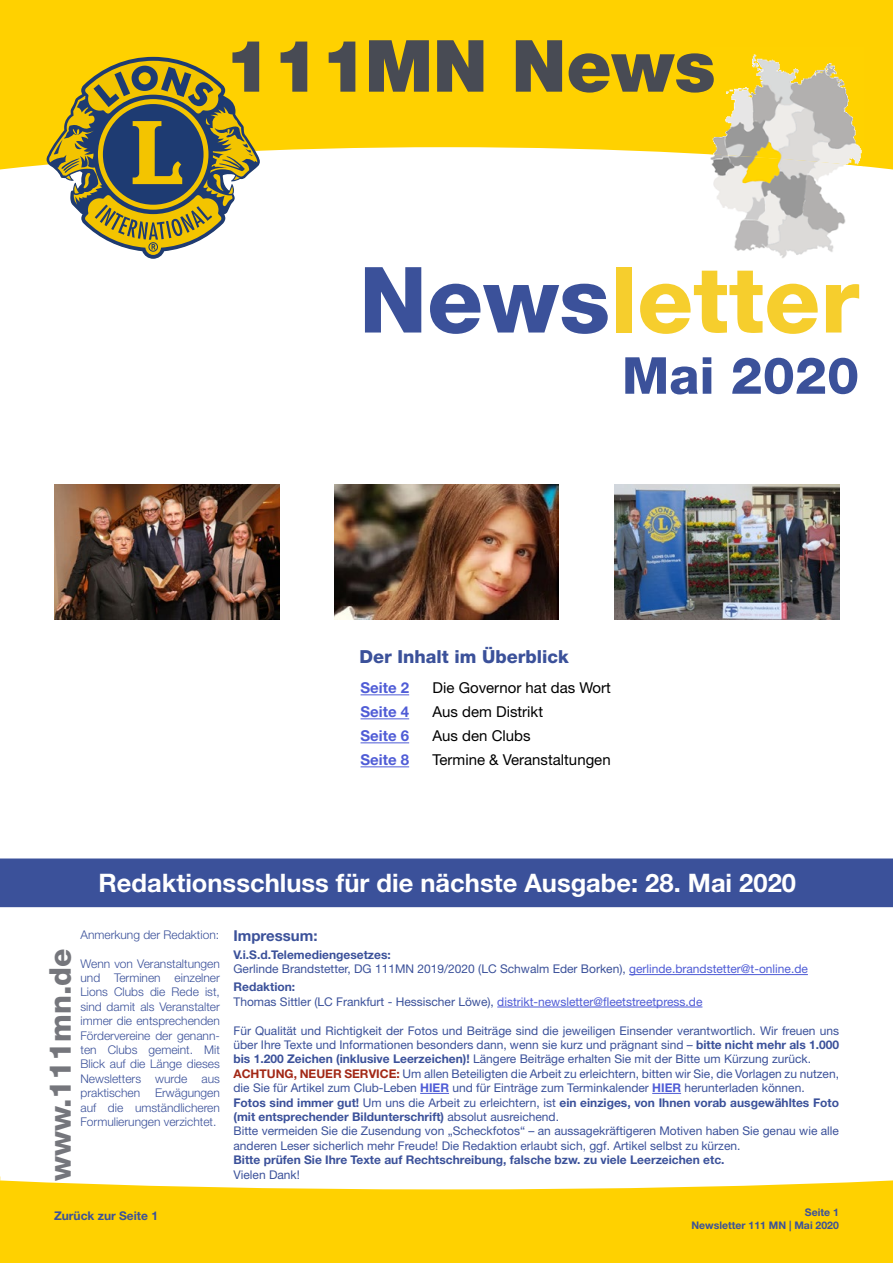
<style>
.page{position:relative;width:893px;height:1263px;background:#fff}
.page>*{position:absolute;margin:0;border:0;box-sizing:border-box;transform-origin:0 0}
.t1{font:800 91.5px "Helvetica Neue LT Std";color:#f6ce2d}
.t2{font:900 72px "Helvetica Neue LT Std";color:#484b54}
.t3{font:800 51px "Helvetica Neue LT Std";color:#3b519a}
.t4{font:800 30px "Helvetica Neue LT Std";color:#75767c}
.t5{font:700 25.5px "Helvetica Neue LT Std";color:#fff}
.t6{font:800 18px "Helvetica Neue LT Std";color:#3b519a}
.t7{font:15px "Helvetica Neue LT Std";color:#000}
.t8{font:700 15px "Helvetica Neue LT Std";color:#4f5cd6}
.t9{font:700 15px "Helvetica Neue LT Std";color:#3b519a}
.t10{font:12px/14.4px "Helvetica Neue LT Std";color:#3b519a}
.t11{font:300 12px/14.4px "Helvetica Neue LT Std";color:#3b519a;text-align:justify}
.t12{font:700 12px "Helvetica Neue LT Std";color:#3b519a}
.t13{font:700 10.5px/12.6px "Helvetica Neue LT Std";color:#3b519a;text-align:right}
.s1{color:#3b519a}
.s2{font-weight:700}
.s3{color:#4f5cd6}
.s4{font-weight:700;color:#a22816}
.s5{font-weight:700;color:#4f5cd6}
</style>
<div class="page">
<svg style="left:0;top:0;width:893px;height:169px;fill:#ffd100"></svg>
<svg style="left:47px;top:57px;width:213px;height:202px"></svg>
<img style="left:709px;top:166px;width:155px;height:92px">
<img style="left:709px;top:46px;width:155px;height:120px">
<svg style="left:0;top:1180px;width:893px;height:83px;fill:#ffd100"></svg>
<div style="left:0;top:859px;width:893px;height:47px;background:#3b519a"></div>
<div style="left:0;top:858px;width:893px;height:49px;border:2px solid #3b519a"></div>
<hr style="left:629px;top:974px;width:179px;height:1px;background:#4f5cd6">
<hr style="left:497px;top:1007px;width:205px;height:1px;background:#4f5cd6">
<svg style="left:420px;top:1093px;width:29px;height:1px"></svg>
<svg style="left:652px;top:1093px;width:29px;height:1px"></svg>
<hr style="left:361px;top:694px;width:48px;height:1px;background:#4f5cd6">
<hr style="left:361px;top:718px;width:48px;height:1px;background:#4f5cd6">
<hr style="left:361px;top:742px;width:48px;height:1px;background:#4f5cd6">
<hr style="left:361px;top:766px;width:48px;height:1px;background:#4f5cd6">
<img style="left:334px;top:484px;width:224px;height:135px">
<img style="left:614px;top:484px;width:225px;height:135px">
<img style="left:54px;top:484px;width:225px;height:135px">
<h2 class="t2" style="left:224px;top:23px;width:493px">111MN News</h2>
<h1 class="t1" style="left:359px;top:245px;width:501px"><span class="s1">News</span>letter</h1>
<h3 class="t3" style="left:622px;top:345px;width:239px">Mai 2020</h3>
<h3 class="t6" style="left:360px;top:645px;width:211px">Der Inhalt im Überblick</h3>
<p class="t8" style="left:361px;top:679px;width:50px">Seite 2</p>
<p class="t7" style="left:433px;top:679px;width:180px">Die Governor hat das Wort</p>
<p class="t8" style="left:361px;top:703px;width:50px">Seite 4</p>
<p class="t7" style="left:433px;top:703px;width:112px">Aus dem Distrikt</p>
<p class="t8" style="left:361px;top:727px;width:50px">Seite 6</p>
<p class="t7" style="left:433px;top:727px;width:100px">Aus den Clubs</p>
<p class="t8" style="left:361px;top:751px;width:50px">Seite 8</p>
<p class="t7" style="left:433px;top:751px;width:180px">Termine &amp; Veranstaltungen</p>
<h3 class="t4" style="left:42px;top:1181px;width:234px;rotate:-90deg">www.111mn.de</h3>
<h3 class="t5" style="left:98px;top:867px;width:699px">Redaktionsschluss für die nächste Ausgabe: 28. Mai 2020</h3>
<p class="t11" style="left:80px;top:927px;width:140px">Anmerkung der Redaktion:</p>
<p class="t11" style="left:80px;top:956px;width:141px">Wenn von Veranstaltungen und Terminen einzelner Lions Clubs die Rede ist, sind damit als Veranstalter immer die entsprechenden Fördervereine der genann&shy;ten Clubs gemeint. Mit Blick auf die Länge dieses Newsletters wurde aus praktischen Erwägungen auf die umständlicheren Formulierungen verzichtet.</p>
<p class="t9" style="left:233px;top:926px;width:86px">Impressum:</p>
<p class="t10" style="left:233px;top:947px;width:576px"><span class="s2">V.i.S.d.Telemediengesetzes:<br></span>Gerlinde Brandstetter, DG 111MN 2019/2020 (LC Schwalm Eder Borken), <span class="s3">gerlinde.brandstetter@t-online.de</span></p>
<p class="t10" style="left:233px;top:980px;width:470px"><span class="s2">Redaktion:<br></span>Thomas Sittler (LC Frankfurt - Hessischer Löwe), <span class="s3">distrikt-newsletter@fleetstreetpress.de</span></p>
<p class="t10" style="left:233px;top:1023px;width:607px">Für Qualität und Richtigkeit der Fotos und Beiträge sind die jeweiligen Einsender verantwortlich. Wir freuen uns über Ihre Texte und Informationen besonders dann, wenn sie kurz und prägnant sind – <span class="s2">bitte nicht mehr als 1.000 bis 1.200 Zeichen (inklusive Leerzeichen)!</span> Längere Beiträge erhalten Sie mit der Bitte um Kürzung zurück.<br><span class="s4">ACHTUNG, NEUER SERVICE:</span> Um allen Beteiligten die Arbeit zu erleichtern, bitten wir Sie, die Vorlagen zu nutzen, die Sie für Artikel zum Club-Leben <span class="s5">HIER</span> und für Einträge zum Terminkalender <span class="s5">HIER</span> herunterladen können.<br><span class="s2">Fotos sind immer gut!</span> Um uns die Arbeit zu erleichtern, ist <span class="s2">ein einziges, von Ihnen vorab ausgewähltes Foto (mit entsprechender Bildunterschrift)</span> absolut ausreichend.<br>Bitte vermeiden Sie die Zusendung von „Scheckfotos“ – an aussagekräftigeren Motiven haben Sie genau wie alle anderen Leser sicherlich mehr Freude! Die Redaktion erlaubt sich, ggf. Artikel selbst zu kürzen.</p>
<p class="t12" style="left:233px;top:1152px;width:493px">Bitte prüfen Sie Ihre Texte auf Rechtschreibung, falsche bzw. zu viele Leerzeichen etc.</p>
<p class="t10" style="left:233px;top:1167px;width:68px">Vielen Dank!</p>
<p class="t12" style="left:54px;top:1208px;width:106px">Zurück zur Seite 1</p>
<p class="t13" style="left:691px;top:1206px;width:149px">Seite 1<br>Newsletter 111 MN | Mai 2020</p>
</div>
